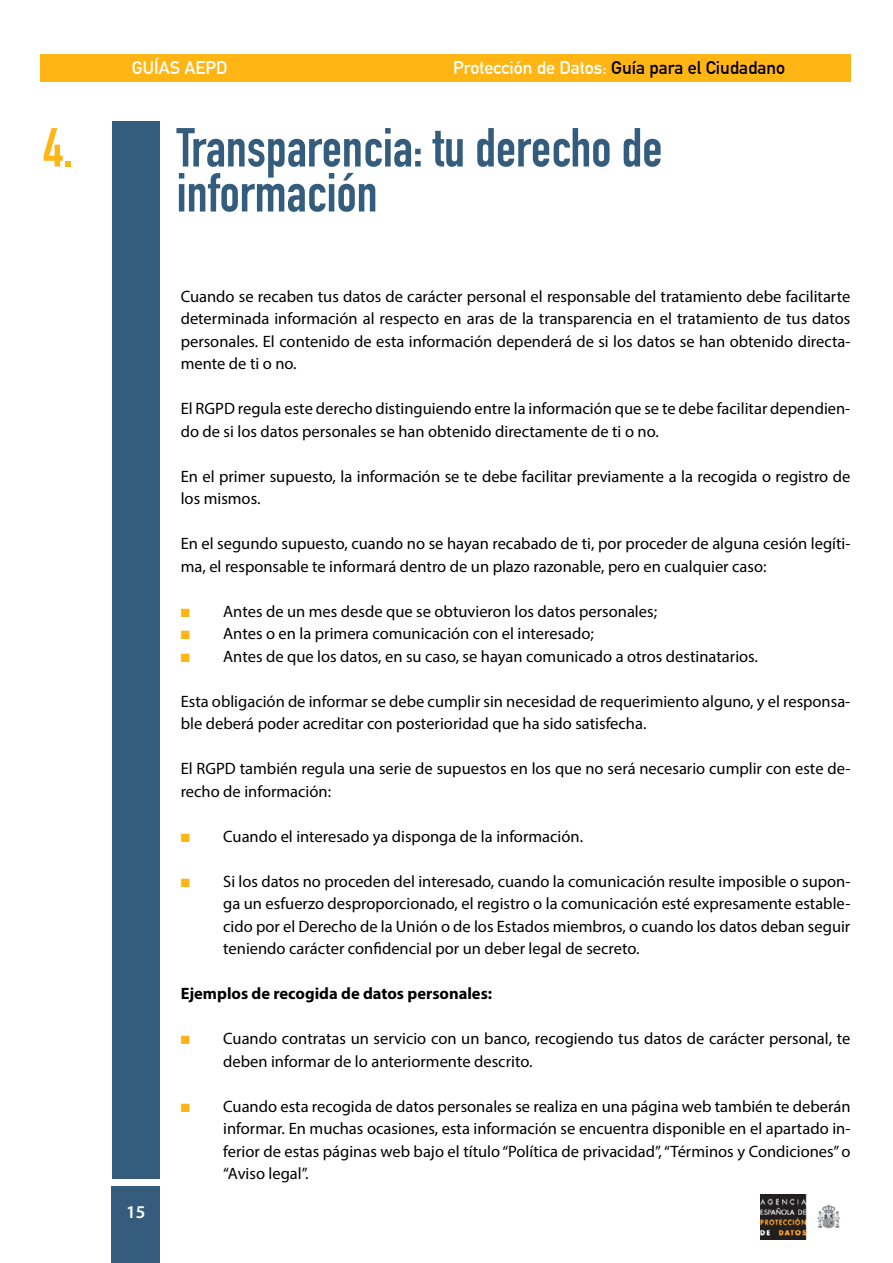
<style>
.page{position:relative;width:893px;height:1263px;background:#fff}
.page>*{position:absolute;margin:0;border:0;box-sizing:border-box;transform-origin:0 0}
.t1{font:700 54px/45px "DIN Condensed";color:#335c7d}
.t2{font:700 18px "DIN Alternate";color:#000}
.t3{font:700 18px "DIN Alternate";color:#fff}
.t4{font:600 18px "Myriad Pro";color:#fff}
.t5{font:16.5px/22.5px "Myriad Pro";color:#000}
.t6{font:700 16.5px "Myriad Pro";color:#000}
.s1{color:#fff}
.s2{color:#ffb514}
</style>
<div class="page">
<div style="left:40px;top:54px;width:810px;height:27px;background:#ffb514"></div>
<div style="left:112px;top:1186px;width:48px;height:77px;background:#355c7d"></div>
<img style="left:760px;top:1195px;width:80px;height:45px">
<div style="left:112px;top:122px;width:48px;height:1057px;background:#335c7d"></div>
<p class="t3" style="left:132px;top:54px;width:97px">GUÍAS AEPD</p>
<p class="t2" style="left:453px;top:54px;width:333px"><span class="s1">Protección de Datos:</span> Guía para el Ciudadano</p>
<h1 class="t1" style="left:177px;top:125px;width:487px;text-indent:-133px"><span class="s2">4.</span> Transparencia: tu derecho de información</h1>
<p class="t4" style="left:126px;top:1201px;width:21px">15</p>
<p class="t5" style="left:181px;top:284px;width:671px;text-align:justify">Cuando se recaben tus datos de carácter personal el responsable del tratamiento debe facilitarte determinada información al respecto en aras de la transparencia en el tratamiento de tus datos personales. El contenido de esta información dependerá de si los datos se han obtenido directa&shy;mente de ti o no.</p>
<p class="t5" style="left:181px;top:397px;width:671px">El RGPD regula este derecho distinguiendo entre la información que se te debe facilitar dependien&shy;do de si los datos personales se han obtenido directamente de ti o no.</p>
<p class="t5" style="left:181px;top:464px;width:671px">En el primer supuesto, la información se te debe facilitar previamente a la recogida o registro de los mismos.</p>
<p class="t5" style="left:181px;top:532px;width:671px">En el segundo supuesto, cuando no se hayan recabado de ti, por proceder de alguna cesión legíti&shy;ma, el responsable te informará dentro de un plazo razonable, pero en cualquier caso:</p>
<p class="t5" style="left:181px;top:599px;width:478px"><span class="s2">■</span> Antes de un mes desde que se obtuvieron los datos personales;</p>
<p class="t5" style="left:181px;top:622px;width:415px"><span class="s2">■</span> Antes o en la primera comunicación con el interesado;</p>
<p class="t5" style="left:181px;top:644px;width:579px"><span class="s2">■</span> Antes de que los datos, en su caso, se hayan comunicado a otros destinatarios.</p>
<p class="t5" style="left:181px;top:689px;width:671px">Esta obligación de informar se debe cumplir sin necesidad de requerimiento alguno, y el responsa&shy;ble deberá poder acreditar con posterioridad que ha sido satisfecha.</p>
<p class="t5" style="left:181px;top:757px;width:671px">El RGPD también regula una serie de supuestos en los que no será necesario cumplir con este de&shy;recho de información:</p>
<p class="t5" style="left:181px;top:824px;width:404px"><span class="s2">■</span> Cuando el interesado ya disponga de la información.</p>
<p class="t5" style="left:223px;top:869px;width:629px;text-align:justify;text-indent:-43px"><span class="s2">■</span> Si los datos no proceden del interesado, cuando la comunicación resulte imposible o supon&shy;ga un esfuerzo desproporcionado, el registro o la comunicación esté expresamente estable&shy;cido por el Derecho de la Unión o de los Estados miembros, o cuando los datos deban seguir teniendo carácter confidencial por un deber legal de secreto.</p>
<p class="t6" style="left:181px;top:983px;width:313px">Ejemplos de recogida de datos personales:</p>
<p class="t5" style="left:223px;top:1027px;width:629px;text-indent:-43px"><span class="s2">■</span> Cuando contratas un servicio con un banco, recogiendo tus datos de carácter personal, te deben informar de lo anteriormente descrito.</p>
<p class="t5" style="left:223px;top:1094px;width:629px;text-align:justify;text-indent:-43px"><span class="s2">■</span> Cuando esta recogida de datos personales se realiza en una página web también te deberán informar. En muchas ocasiones, esta información se encuentra disponible en el apartado in&shy;ferior de estas páginas web bajo el título “Política de privacidad”, “Términos y Condiciones” o “Aviso legal”.</p>
</div>
